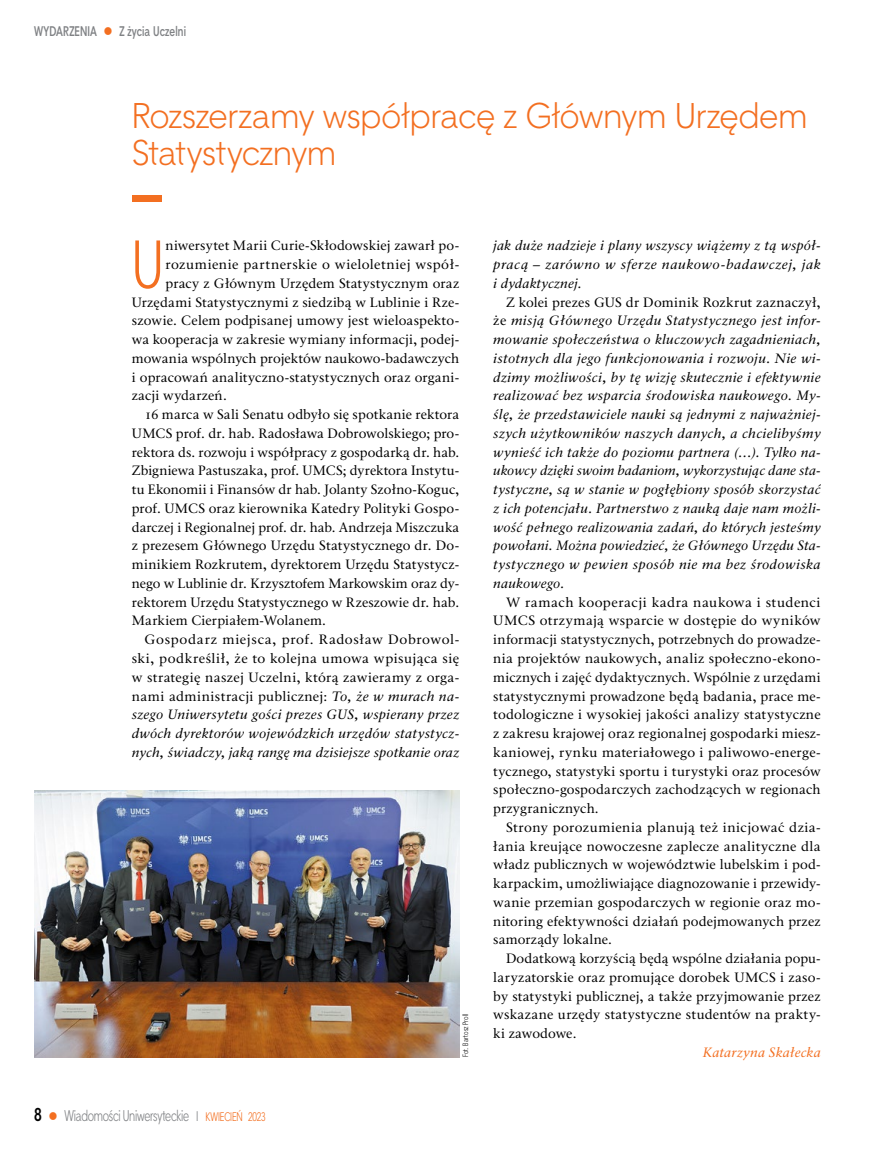
<style>
.page{position:relative;width:893px;height:1153px;background:#fff}
.page>*{position:absolute;margin:0;border:0;box-sizing:border-box;transform-origin:0 0}
.t1{font:65.25px "Straight Cnd EFN";color:#f36f21}
.t2{font:34.5px/37.5px "Straight EFN";letter-spacing:-.015em;color:#f36f21;scale:.96 1}
.t3{font:15px "Straight Cnd EFN";letter-spacing:-.02em;color:#808285;scale:.92 1}
.t4{font:13.5px/18.8px "Classic EFN";letter-spacing:.01em;color:#000;text-align:justify}
.t5{font:italic 13.5px/18.8px "Classic EFN";letter-spacing:.02em;color:#000;text-align:justify}
.t6{font:13.5px "Classic EFN";letter-spacing:.03em;color:#000}
.t7{font:13.5px "Classic EFN";letter-spacing:.04em;color:#000}
.t8{font:700 13.5px "Straight Cnd EFN";letter-spacing:.01em;color:#808285;scale:.94 1}
.t9{font:italic 13.5px "Classic EFN";letter-spacing:.02em;color:#f36f21}
.t10{font:7.5px "Straight Cnd EFN";letter-spacing:.02em;color:#000}
.s1{color:#f36f21}
.s2{font-style:italic}
.s3{font-weight:700;font-size:18px;color:#000}
.s4{font-size:13.5px}
.s5{font-size:12px;color:#f36f21}
.s6{font-style:normal}
</style>
<div class="page">
<img style="left:34px;top:790px;width:425px;height:266px">
<div style="left:132px;top:195px;width:30px;height:6px;background:#f36f21"></div>
<p class="t8" style="left:34px;top:24px;width:163px">Wydarzenia <span class="s1">●</span> Z życia Uczelni</p>
<h2 class="t2" style="left:132px;top:97px;width:706px">Rozszerzamy współpracę z Głównym Urzędem<br>Statystycznym</h2>
<h1 class="t1" style="left:132px;top:227px;width:33px">U</h1>
<p class="t4" style="left:166px;top:237px;width:295px">niwersytet Marii Curie-Skłodowskiej zawarł po-</p>
<p class="t6" style="left:166px;top:256px;width:295px">rozumienie partnerskie o wieloletniej współ-</p>
<p class="t4" style="left:166px;top:274px;width:295px">pracy z Głównym Urzędem Statystycznym oraz</p>
<p class="t4" style="left:132px;top:293px;width:329px">Urzędami Statystycznymi z siedzibą w Lublinie i Rze-</p>
<p class="t4" style="left:132px;top:312px;width:329px">szowie. Celem podpisanej umowy jest wieloaspekto-</p>
<p class="t4" style="left:132px;top:330px;width:329px">wa kooperacja w zakresie wymiany informacji, podej-</p>
<p class="t4" style="left:132px;top:349px;width:329px">mowania wspólnych projektów naukowo-badawczych</p>
<p class="t4" style="left:132px;top:368px;width:329px">i opracowań analityczno-statystycznych oraz organi-</p>
<p class="t4" style="left:132px;top:387px;width:97px">zacji wydarzeń.</p>
<p class="t4" style="left:145px;top:405px;width:316px">16 marca w Sali Senatu odbyło się spotkanie rektora</p>
<p class="t4" style="left:132px;top:424px;width:329px">UMCS prof. dr. hab. Radosława Dobrowolskiego; pro-</p>
<p class="t4" style="left:132px;top:443px;width:329px">rektora ds. rozwoju i współpracy z gospodarką dr. hab.</p>
<p class="t4" style="left:132px;top:462px;width:329px">Zbigniewa Pastuszaka, prof. UMCS; dyrektora Instytu-</p>
<p class="t4" style="left:132px;top:480px;width:329px">tu Ekonomii i Finansów dr hab. Jolanty Szołno-Koguc,</p>
<p class="t4" style="left:132px;top:499px;width:329px">prof. UMCS oraz kierownika Katedry Polityki Gospo-</p>
<p class="t4" style="left:132px;top:518px;width:329px">darczej i Regionalnej prof. dr. hab. Andrzeja Miszczuka</p>
<p class="t4" style="left:132px;top:537px;width:329px">z prezesem Głównego Urzędu Statystycznego dr. Do-</p>
<p class="t4" style="left:132px;top:555px;width:329px">minikiem Rozkrutem, dyrektorem Urzędu Statystycz-</p>
<p class="t4" style="left:132px;top:574px;width:329px">nego w Lublinie dr. Krzysztofem Markowskim oraz dy-</p>
<p class="t4" style="left:132px;top:593px;width:329px">rektorem Urzędu Statystycznego w Rzeszowie dr. hab.</p>
<p class="t4" style="left:132px;top:612px;width:196px">Markiem Cierpiałem-Wolanem.</p>
<p class="t7" style="left:145px;top:631px;width:316px">Gospodarz miejsca, prof. Radosław Dobrowol-</p>
<p class="t6" style="left:132px;top:650px;width:329px">ski, podkreślił, że to kolejna umowa wpisująca się</p>
<p class="t4" style="left:132px;top:668px;width:329px">w strategię naszej Uczelni, którą zawieramy z orga-</p>
<p class="t4" style="left:132px;top:687px;width:329px">nami administracji publicznej: <span class="s2">To, że w murach na-</span></p>
<p class="t5" style="left:132px;top:705px;width:329px">szego Uniwersytetu gości prezes GUS, wspierany przez</p>
<p class="t5" style="left:132px;top:724px;width:329px">dwóch dyrektorów wojewódzkich urzędów statystycz-</p>
<p class="t5" style="left:132px;top:743px;width:329px">nych, świadczy, jaką rangę ma dzisiejsze spotkanie oraz</p>
<p class="t3" style="left:34px;top:1106px;width:253px"><span class="s3">8</span> <span class="s1">●</span> Wiadomości Uniwersyteckie <span class="s4">I</span> <span class="s5">kwi ecień 2023</span></p>
<p class="t10" style="left:461px;top:1057px;width:45px;rotate:-90deg">Fot. Bartosz Proll</p>
<p class="t5" style="left:493px;top:236px;width:329px">jak duże nadzieje i plany wszyscy wiążemy z tą współ&shy;pracą – zarówno w sferze naukowo-badawczej, jak i dydaktycznej.</p>
<p class="t5" style="left:493px;top:293px;width:329px;text-indent:13px"><span class="s6">Z kolei prezes GUS dr Dominik Rozkrut zaznaczył, że</span> misją Głównego Urzędu Statystycznego jest infor&shy;mowanie społeczeństwa o kluczowych zagadnieniach, istotnych dla jego funkcjonowania i rozwoju. Nie wi&shy;dzimy możliwości, by tę wizję skutecznie i efektywnie realizować bez wsparcia środowiska naukowego. My&shy;ślę, że przedstawiciele nauki są jednymi z najważniej&shy;szych użytkowników naszych danych, a chcielibyśmy wynieść ich także do poziomu partnera (…). Tylko na&shy;ukowcy dzięki swoim badaniom, wykorzystując dane sta&shy;tystyczne, są w stanie w pogłębiony sposób skorzystać z ich potencjału. Partnerstwo z nauką daje nam możli&shy;wość pełnego realizowania zadań, do których jesteśmy powołani. Można powiedzieć, że Głównego Urzędu Sta&shy;tystycznego w pewien sposób nie ma bez środowiska naukowego.</p>
<p class="t4" style="left:493px;top:593px;width:329px;text-indent:13px">W ramach kooperacji kadra naukowa i studenci UMCS otrzymają wsparcie w dostępie do wyników informacji statystycznych, potrzebnych do prowadze&shy;nia projektów naukowych, analiz społeczno-ekono&shy;micznych i zajęć dydaktycznych. Wspólnie z urzędami statystycznymi prowadzone będą badania, prace me&shy;todologiczne i wysokiej jakości analizy statystyczne z zakresu krajowej oraz regionalnej gospodarki miesz&shy;kaniowej, rynku materiałowego i paliwowo-energe&shy;tycznego, statystyki sportu i turystyki oraz procesów społeczno-gospodarczych zachodzących w regionach przygranicznych.</p>
<p class="t4" style="left:493px;top:818px;width:329px;text-indent:13px">Strony porozumienia planują też inicjować dzia&shy;łania kreujące nowoczesne zaplecze analityczne dla władz publicznych w województwie lubelskim i pod&shy;karpackim, umożliwiające diagnozowanie i przewidy&shy;wanie przemian gospodarczych w regionie oraz mo&shy;nitoring efektywności działań podejmowanych przez samorządy lokalne.</p>
<p class="t4" style="left:493px;top:949px;width:329px;text-indent:13px">Dodatkową korzyścią będą wspólne działania popu&shy;laryzatorskie oraz promujące dorobek UMCS i zaso&shy;by statystyki publicznej, a także przyjmowanie przez wskazane urzędy statystyczne studentów na prakty&shy;ki zawodowe.</p>
<p class="t9" style="left:703px;top:1044px;width:120px">Katarzyna Skałecka</p>
</div>
